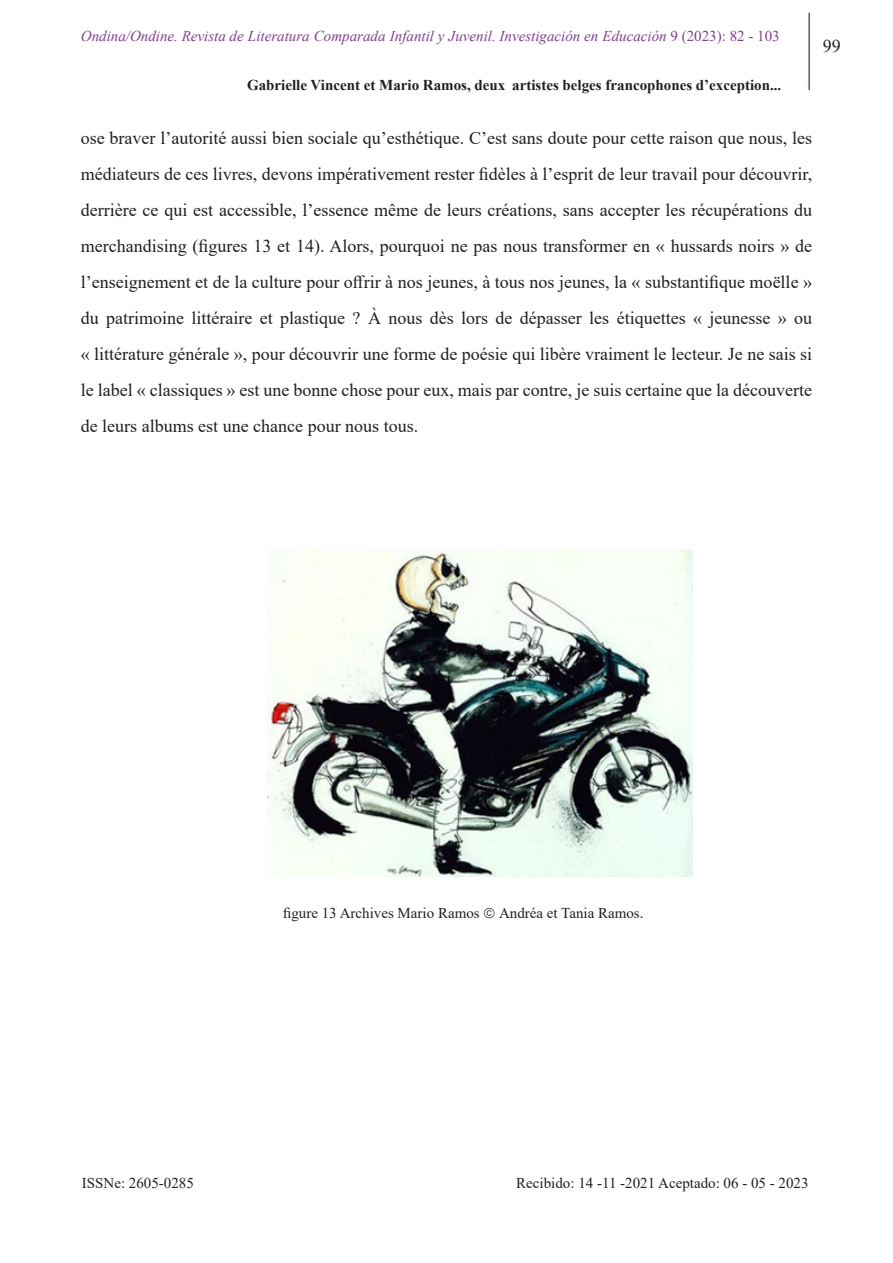
<style>
.page{position:relative;width:893px;height:1263px;background:#fff}
.page>*{position:absolute;margin:0;border:0;box-sizing:border-box;transform-origin:0 0}
.t1{font:18px/36px "Times New Roman";color:#231f20;text-align:justify}
.t2{font:15px "Times New Roman";color:#231f20}
.t3{font:italic 15px "Times New Roman";color:#803e8c}
.t4{font:700 15px "Times New Roman";color:#231f20}
.s1{font-style:normal}
</style>
<div class="page">
<hr style="left:809px;top:13px;width:1px;height:77px;background:#803e8c">
<img style="left:268px;top:550px;width:424px;height:326px">
<p class="t3" style="left:81px;top:26px;width:700px">Ondina/Ondine. Revista de Literatura Comparada Infantil y Juvenil. Investigación en Educación <span class="s1">9 (2023): 82 - 103</span></p>
<p class="t4" style="left:247px;top:74px;width:536px">Gabrielle Vincent et Mario Ramos, deux artistes belges francophones d’exception...</p>
<p class="t1" style="left:823px;top:27px;width:19px">99</p>
<p class="t1" style="left:81px;top:119px;width:733px">ose braver l’autorité aussi bien sociale qu’esthétique. C’est sans doute pour cette raison que nous, les médiateurs de ces livres, devons impérativement rester fidèles à l’esprit de leur travail pour découvrir, derrière ce qui est accessible, l’essence même de leurs créations, sans accepter les récupérations du merchandising (figures 13 et 14). Alors, pourquoi ne pas nous transformer en « hussards noirs » de l’enseignement et de la culture pour offrir à nos jeunes, à tous nos jeunes, la « substantifique moëlle » du patrimoine littéraire et plastique ? À nous dès lors de dépasser les étiquettes « jeunesse » ou « littérature générale », pour découvrir une forme de poésie qui libère vraiment le lecteur. Je ne sais si le label « classiques » est une bonne chose pour eux, mais par contre, je suis certaine que la découverte de leurs albums est une chance pour nous tous.</p>
<p class="t2" style="left:283px;top:902px;width:198px">figure 13 Archives Mario Ramos</p>
<p class="t2" style="left:499px;top:902px;width:146px">Andréa et Tania Ramos.</p>
<p class="t2" style="left:82px;top:1172px;width:114px">ISSNe: 2605-0285</p>
<p class="t2" style="left:516px;top:1172px;width:294px">Recibido: 14 -11 -2021 Aceptado: 06 - 05 - 2023</p>
</div>
